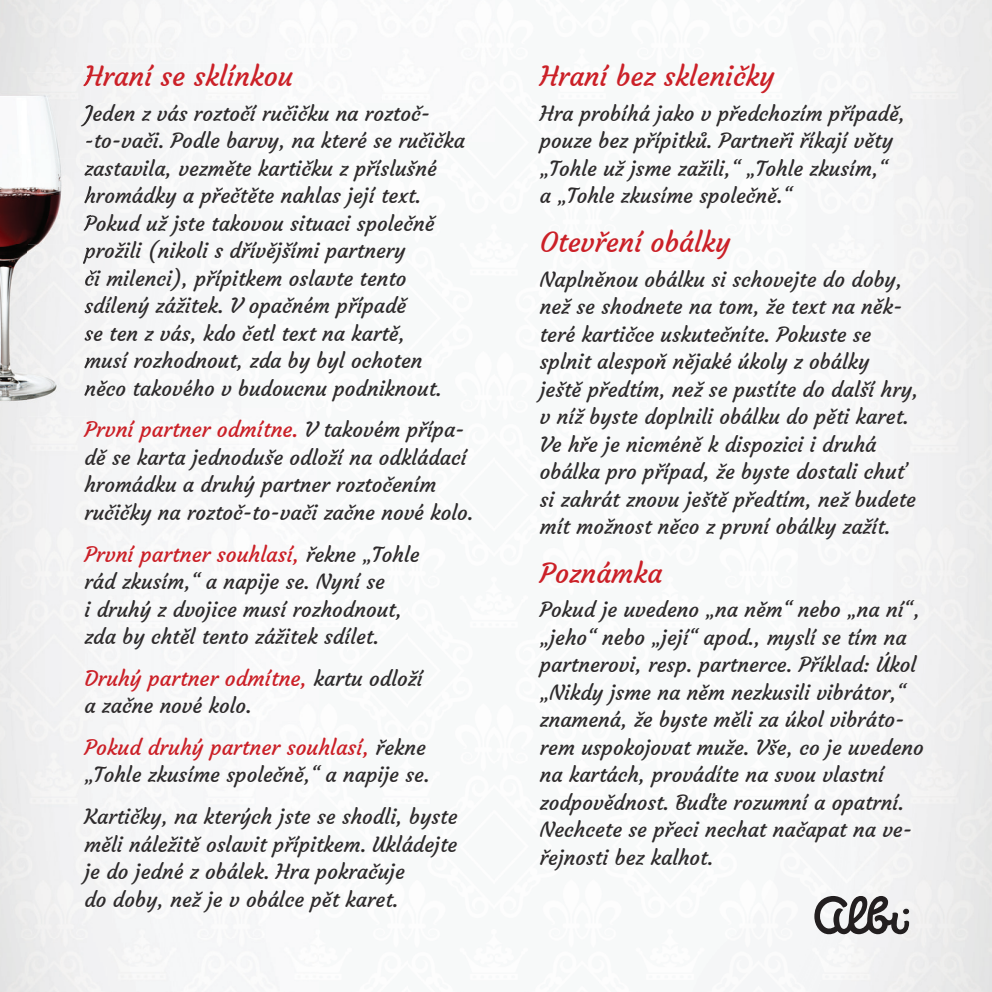
<style>
.page{position:relative;width:992px;height:992px;background:#fff}
.page>*{position:absolute;margin:0;border:0;box-sizing:border-box;transform-origin:0 0}
.t1{font:27.5px "Courgette";color:#cb2027}
.t2{font:21.25px "Courgette";color:#cb2027}
.t3{font:20.75px/27.5px "Courgette";color:#2e2b2c}
.s1{font-size:20.75px;color:#2e2b2c}
</style>
<div class="page">
<div style="left:83px;top:63px;width:210px;height:23px;background:#f5f6f7"></div>
<img style="left:90px;top:104px;width:339px;height:22px">
<img style="left:90px;top:159px;width:347px;height:22px">
<img style="left:90px;top:186px;width:251px;height:23px">
<img style="left:90px;top:214px;width:346px;height:22px">
<img style="left:90px;top:240px;width:316px;height:24px">
<img style="left:90px;top:267px;width:317px;height:24px">
<img style="left:90px;top:296px;width:318px;height:23px">
<img style="left:90px;top:324px;width:315px;height:20px">
<img style="left:90px;top:351px;width:332px;height:23px">
<img style="left:90px;top:379px;width:350px;height:22px">
<img style="left:0;top:73px;width:90px;height:344px">
<svg style="left:83px;top:73px;width:7px;height:13px"></svg>
<img style="left:81px;top:104px;width:9px;height:22px">
<svg style="left:86px;top:141px;width:6px;height:2px"></svg>
<img style="left:84px;top:159px;width:6px;height:22px">
<img style="left:84px;top:186px;width:6px;height:23px">
<img style="left:84px;top:214px;width:6px;height:22px">
<img style="left:83px;top:240px;width:7px;height:24px">
<img style="left:85px;top:267px;width:5px;height:24px">
<img style="left:85px;top:296px;width:5px;height:23px">
<img style="left:85px;top:324px;width:5px;height:20px">
<img style="left:84px;top:351px;width:6px;height:23px">
<img style="left:84px;top:379px;width:6px;height:22px">
<svg style="left:814px;top:896px;width:95px;height:38px"></svg>
<h1 class="t1" style="left:84px;top:59px;width:210px">Hraní se sklínkou</h1>
<p class="t3" style="left:84px;top:100px;width:382px">Jeden z vás roztočí ručičku na roztoč--to-vači. Podle barvy, na které se ručička zastavila, vezměte kartičku z příslušné hromádky a přečtěte nahlas její text.<br>Pokud už jste takovou situaci společně prožili (nikoli s dřívějšími partnery<br>či milenci), přípitkem oslavte tento sdílený zážitek. V opačném případě<br>se ten z vás, kdo četl text na kartě,<br>musí rozhodnout, zda by byl ochoten něco takového v budoucnu podniknout.</p>
<p class="t2" style="left:84px;top:416px;width:382px">První partner odmítne. <span class="s1">V takovém přípa-</span></p>
<p class="t3" style="left:84px;top:444px;width:391px">dě se karta jednoduše odloží na odkládací hromádku a druhý partner roztočením ručičky na roztoč-to-vači začne nové kolo.</p>
<p class="t2" style="left:84px;top:541px;width:337px">První partner souhlasí, <span class="s1">řekne „Tohle</span></p>
<p class="t3" style="left:84px;top:568px;width:319px">rád zkusím,“ a napije se. Nyní se<br>i druhý z dvojice musí rozhodnout, zda by chtěl tento zážitek sdílet.</p>
<p class="t2" style="left:84px;top:665px;width:340px">Druhý partner odmítne, <span class="s1">kartu odloží</span></p>
<p class="t3" style="left:84px;top:692px;width:169px">a začne nové kolo.</p>
<p class="t2" style="left:84px;top:734px;width:343px">Pokud druhý partner souhlasí, <span class="s1">řekne</span></p>
<p class="t3" style="left:84px;top:754px;width:375px;line-height:41.8px">„Tohle zkusíme společně,“ a napije se.<br>Kartičky, na kterých jste se shodli, byste</p>
<p class="t3" style="left:84px;top:830px;width:374px">měli náležitě oslavit přípitkem. Ukládejte je do jedné z obálek. Hra pokračuje<br>do doby, než je v obálce pět karet.</p>
<h1 class="t1" style="left:540px;top:59px;width:236px">Hraní bez skleničky</h1>
<p class="t3" style="left:540px;top:100px;width:367px">Hra probíhá jako v předchozím případě, pouze bez přípitků. Partneři říkají věty „Tohle už jsme zažili,“ „Tohle zkusím,“<br>a „Tohle zkusíme společně.“</p>
<h1 class="t1" style="left:540px;top:225px;width:192px">Otevření obálky</h1>
<p class="t3" style="left:540px;top:265px;width:380px">Naplněnou obálku si schovejte do doby, než se shodnete na tom, že text na něk&shy;teré kartičce uskutečníte. Pokuste se splnit alespoň nějaké úkoly z obálky<br>ještě předtím, než se pustíte do další hry, v níž byste doplnili obálku do pěti karet.<br>Ve hře je nicméně k dispozici i druhá obálka pro případ, že byste dostali chuť si zahrát znovu ještě předtím, než budete mít možnost něco z první obálky zažít.</p>
<h1 class="t1" style="left:540px;top:556px;width:124px">Poznámka</h1>
<p class="t3" style="left:540px;top:596px;width:385px">Pokud je uvedeno „na něm“ nebo „na ní“, „jeho“ nebo „její“ apod., myslí se tím na partnerovi, resp. partnerce. Příklad: Úkol „Nikdy jsme na něm nezkusili vibrátor,“ znamená, že byste měli za úkol vibráto&shy;rem uspokojovat muže. Vše, co je uvedeno na kartách, provádíte na svou vlastní zodpovědnost. Buďte rozumní a opatrní.<br>Nechcete se přeci nechat načapat na ve&shy;řejnosti bez kalhot.</p>
</div>
